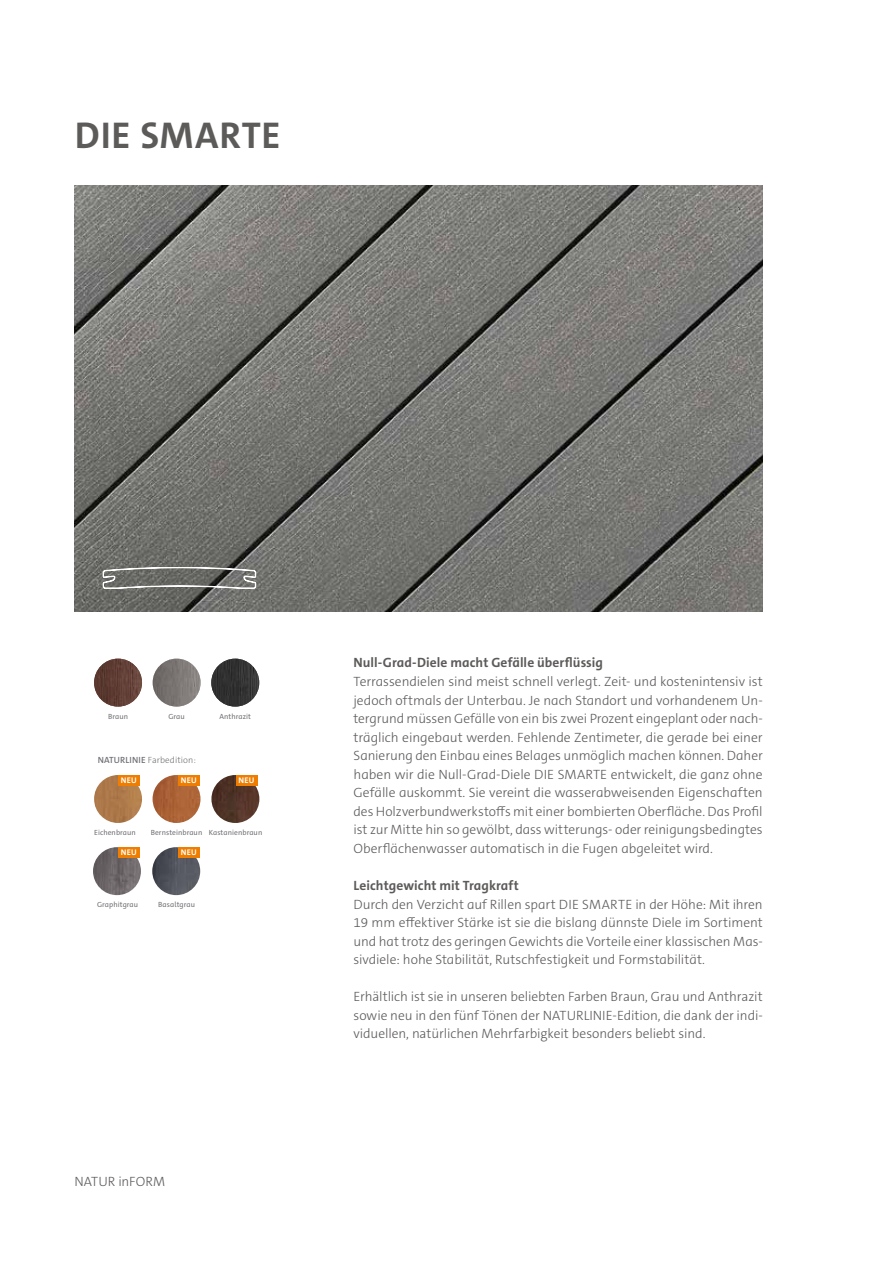
<style>
.page{position:relative;width:893px;height:1263px;background:#fff}
.page>*{position:absolute;margin:0;border:0;box-sizing:border-box;transform-origin:0 0}
.t1{font:700 37.5px "The Sans C5";letter-spacing:.02em;color:#5d5b5a}
.t2{font:300 13.5px/18.6px "The Sans C5";letter-spacing:-.005em;color:#5d5b5a;text-align:justify}
.t3{font:700 13.5px "The Sans C5";letter-spacing:.005em;color:#5d5b5a}
.t4{font:300 9px "The Sans C5";letter-spacing:.01em;color:#727176}
.t5{font:700 8.25px "The Sans C5";letter-spacing:.03em;color:#fff}
.t6{font:7.5px "The Sans C5";letter-spacing:.01em;color:#727176}
.s1{font-weight:600}
</style>
<div class="page">
<img style="left:74px;top:185px;width:689px;height:427px">
<svg style="left:94px;top:659px;width:48px;height:47px"></svg>
<img style="left:94px;top:659px;width:48px;height:48px;border-radius:24px">
<svg style="left:153px;top:659px;width:47px;height:47px"></svg>
<img style="left:153px;top:659px;width:48px;height:48px;border-radius:24px">
<svg style="left:211px;top:659px;width:48px;height:47px"></svg>
<img style="left:211px;top:659px;width:48px;height:48px;border-radius:24px">
<img style="left:152px;top:847px;width:48px;height:48px;border-radius:24px">
<img style="left:93px;top:847px;width:48px;height:48px;border-radius:24px">
<img style="left:94px;top:775px;width:48px;height:48px;border-radius:24px">
<img style="left:153px;top:775px;width:47px;height:48px;border-radius:24px">
<img style="left:211px;top:775px;width:48px;height:48px;border-radius:24px">
<div style="left:178px;top:775px;width:22px;height:10px;background:#ef7d00"></div>
<div style="left:178px;top:847px;width:22px;height:10px;background:#ef7d00"></div>
<div style="left:236px;top:775px;width:21px;height:10px;background:#ef7d00"></div>
<div style="left:118px;top:775px;width:22px;height:10px;background:#ef7d00"></div>
<div style="left:118px;top:847px;width:22px;height:10px;background:#ef7d00"></div>
<svg style="left:103px;top:567px;width:153px;height:22px"></svg>
<h1 class="t1" style="left:75px;top:112px;width:207px">DIE SMARTE</h1>
<p class="t6" style="left:108px;top:711px;width:21px">Braun</p>
<p class="t6" style="left:168px;top:711px;width:18px">Grau</p>
<p class="t6" style="left:220px;top:711px;width:33px">Anthrazit</p>
<p class="t4" style="left:98px;top:754px;width:100px"><span class="s1">NATURLINIE</span> Farbedition:</p>
<p class="t5" style="left:121px;top:775px;width:17px">NEU</p>
<p class="t5" style="left:239px;top:775px;width:17px">NEU</p>
<p class="t5" style="left:181px;top:775px;width:17px">NEU</p>
<p class="t6" style="left:94px;top:828px;width:43px">Eichenbraun</p>
<p class="t6" style="left:151px;top:828px;width:113px">Bernsteinbraun Kastanienbraun</p>
<p class="t5" style="left:121px;top:847px;width:17px">NEU</p>
<p class="t5" style="left:181px;top:847px;width:17px">NEU</p>
<p class="t6" style="left:97px;top:900px;width:43px">Graphitgrau</p>
<p class="t6" style="left:158px;top:900px;width:38px">Basaltgrau</p>
<p class="t2" style="left:74px;top:1173px;width:92px">NATUR inFORM</p>
<p class="t3" style="left:353px;top:654px;width:251px">Null-Grad-Diele macht Gefälle überflüssig</p>
<p class="t2" style="left:353px;top:672px;width:411px">Terrassendielen sind meist schnell verlegt. Zeit- und kostenintensiv ist jedoch oftmals der Unterbau. Je nach Standort und vorhandenem Un&shy;tergrund müssen Gefälle von ein bis zwei Prozent eingeplant oder nach&shy;träglich eingebaut werden. Fehlende Zentimeter, die gerade bei einer Sanierung den Einbau eines Belages unmöglich machen können. Daher haben wir die Null-Grad-Diele DIE SMARTE entwickelt, die ganz ohne Gefälle auskommt. Sie vereint die wasserabweisenden Eigenschaften des Holzverbundwerkstoffs mit einer bombierten Oberfläche. Das Profil ist zur Mitte hin so gewölbt, dass witterungs- oder reinigungsbedingtes Oberflächenwasser automatisch in die Fugen abgeleitet wird.</p>
<p class="t3" style="left:353px;top:877px;width:167px">Leichtgewicht mit Tragkraft</p>
<p class="t2" style="left:353px;top:895px;width:411px">Durch den Verzicht auf Rillen spart DIE SMARTE in der Höhe: Mit ihren 19 mm effektiver Stärke ist sie die bislang dünnste Diele im Sortiment und hat trotz des geringen Gewichts die Vorteile einer klassischen Mas&shy;sivdiele: hohe Stabilität, Rutschfestigkeit und Formstabilität.</p>
<p class="t2" style="left:353px;top:987px;width:411px">Erhältlich ist sie in unseren beliebten Farben Braun, Grau und Anthrazit sowie neu in den fünf Tönen der NATURLINIE-Edition, die dank der indi&shy;viduellen, natürlichen Mehrfarbigkeit besonders beliebt sind.</p>
</div>
